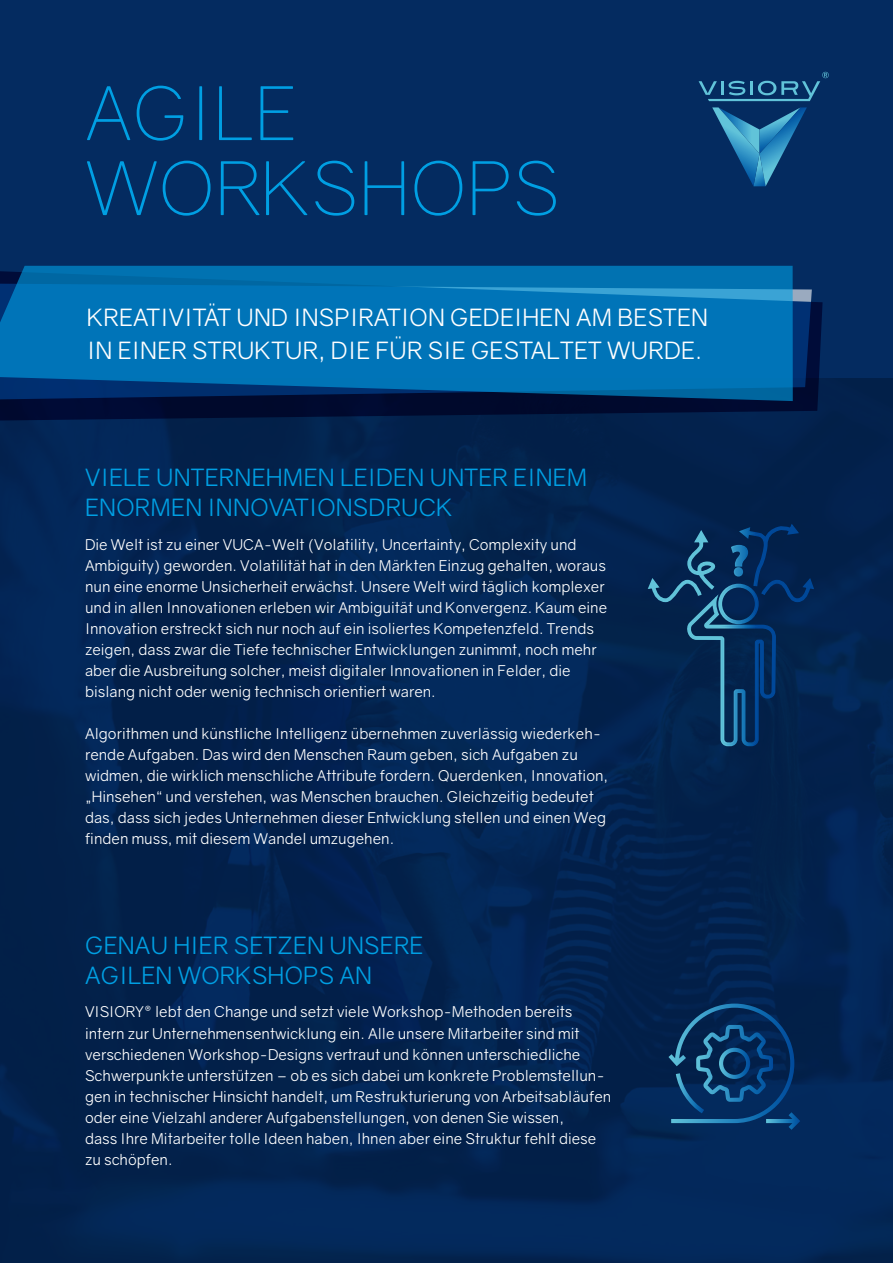
<style>
.page{position:relative;width:893px;height:1263px;background:#fff}
.page>*{position:absolute;margin:0;border:0;box-sizing:border-box;transform-origin:0 0}
.t1{font:300 75px/75px "Gravity";letter-spacing:.01em;color:#009fe3}
.t2{font:24px/30px "Gravity";letter-spacing:.01em;color:#009fe3}
.t3{font:24px/33px "Gravity";letter-spacing:.01em;color:#fff}
.t4{font:15px/21px "Gravity";color:#fff}
</style>
<div class="page">
<div style="left:0;top:0;width:893px;height:1263px;background:linear-gradient(to right,#032453,#032656)"></div>
<svg style="left:712px;top:107px;width:95px;height:79px"></svg>
<svg style="left:699px;top:72px;width:130px;height:29px"></svg>
<svg style="left:0;top:289px;width:823px;height:132px;fill:#000a33"></svg>
<svg style="left:0;top:266px;width:793px;height:135px;fill:#0074b8"></svg>
<svg style="left:668px;top:1003px;width:132px;height:127px"></svg>
<svg style="left:646px;top:522px;width:169px;height:225px"></svg>
<h1 class="t1" style="left:85px;top:76px;width:476px">AGILE<br>WORKSHOPS</h1>
<h2 class="t3" style="left:87px;top:301px;width:623px">KREATIVITÄT UND INSPIRATION GEDEIHEN AM BESTEN<br>IN EINER STRUKTUR, DIE FÜR SIE GESTALTET WURDE.</h2>
<h2 class="t2" style="left:85px;top:462px;width:504px">VIELE UNTERNEHMEN LEIDEN UNTER EINEM<br>ENORMEN INNOVATIONSDRUCK</h2>
<p class="t4" style="left:85px;top:534px;width:524px">Die Welt ist zu einer VUCA-Welt (Volatility, Uncertainty, Complexity und Ambiguity) geworden. Volatilität hat in den Märkten Einzug gehalten, woraus nun eine enorme Unsicherheit erwächst. Unsere Welt wird täglich komplexer und in allen Innovationen erleben wir Ambiguität und Konvergenz. Kaum eine Innovation erstreckt sich nur noch auf ein isoliertes Kompetenzfeld. Trends zeigen, dass zwar die Tiefe technischer Entwicklungen zunimmt, noch mehr aber die Ausbreitung solcher, meist digitaler Innovationen in Felder, die bislang nicht oder wenig technisch orientiert waren.</p>
<p class="t4" style="left:85px;top:723px;width:525px">Algorithmen und künstliche Intelligenz übernehmen zuverlässig wiederkeh&shy;rende Aufgaben. Das wird den Menschen Raum geben, sich Aufgaben zu widmen, die wirklich menschliche Attribute fordern. Querdenken, Innovation, „„Hinsehen“ und verstehen, was Menschen brauchen. Gleichzeitig bedeutet das, dass sich jedes Unternehmen dieser Entwicklung stellen und einen Weg finden muss, mit diesem Wandel umzugehen.</p>
<h2 class="t2" style="left:85px;top:930px;width:340px">GENAU HIER SETZEN UNSERE<br>AGILEN WORKSHOPS AN</h2>
<p class="t4" style="left:85px;top:1001px;width:528px">VISIORY® lebt den Change und setzt viele Workshop-Methoden bereits intern zur Unternehmensentwicklung ein. Alle unsere Mitarbeiter sind mit verschiedenen Workshop-Designs vertraut und können unterschiedliche Schwerpunkte unterstützen – ob es sich dabei um konkrete Problemstellun&shy;gen in technischer Hinsicht handelt, um Restrukturierung von Arbeitsabläufen oder eine Vielzahl anderer Aufgabenstellungen, von denen Sie wissen,<br>dass Ihre Mitarbeiter tolle Ideen haben, Ihnen aber eine Struktur fehlt diese zu schöpfen.</p>
</div>
